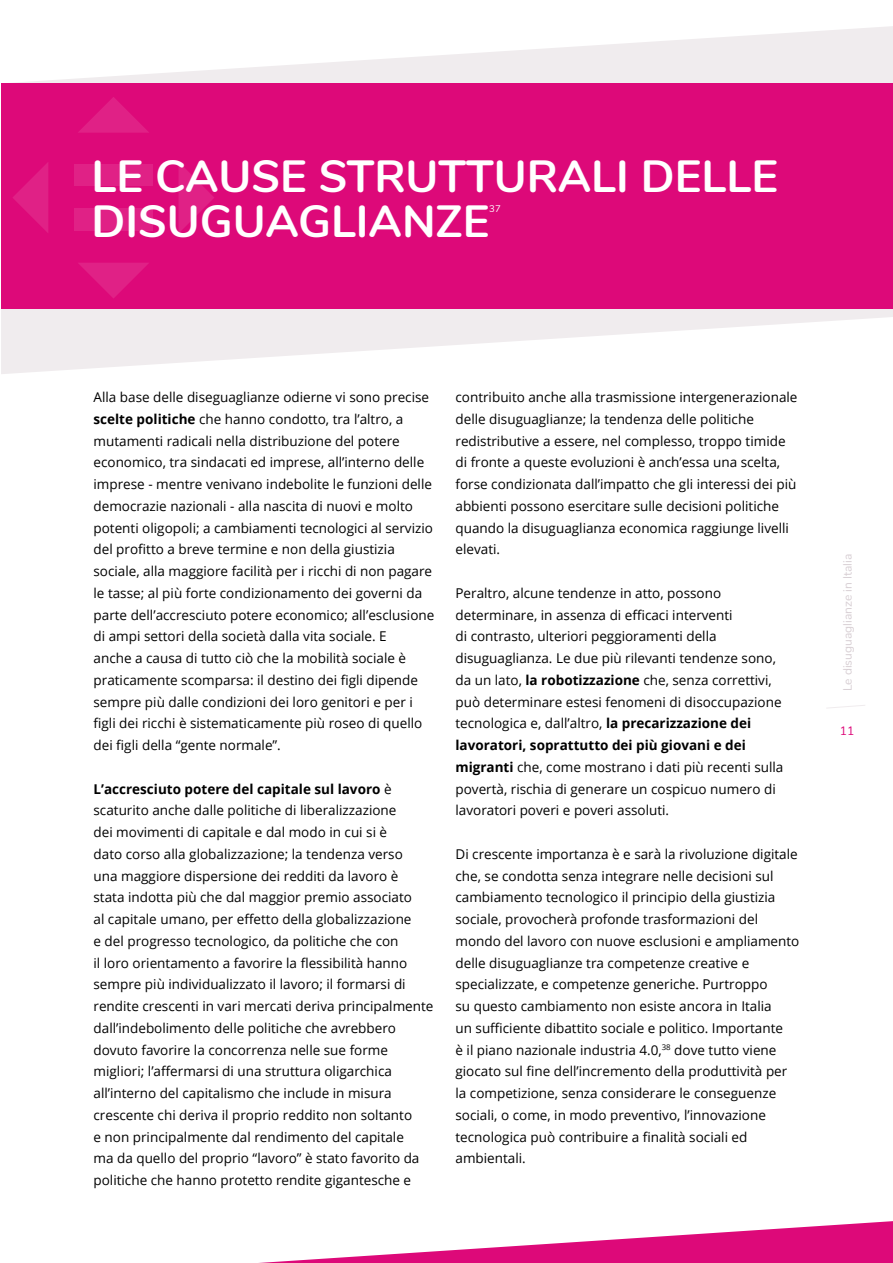
<style>
.page{position:relative;width:893px;height:1263px;background:#fff}
.page>*{position:absolute;margin:0;border:0;box-sizing:border-box;transform-origin:0 0}
.t1{font:700 45px/45px "Nunito";color:#fff}
.t2{font:13.5px/21.8px "Open Sans";color:#000}
.t3{font:12px "Nunito";color:#d8cfd4}
.t4{font:12px "Nunito";color:#dd0979}
.t5{font:9.6px "Nunito";color:#fff}
.s1{font-weight:700}
</style>
<div class="page">
<svg style="left:827px;top:705px;width:38px;height:4px"></svg>
<svg style="left:259px;top:1221px;width:634px;height:42px"></svg>
<svg style="left:1px;top:26px;width:892px;height:348px;fill:#f0ecee"></svg>
<div style="left:1px;top:84px;width:892px;height:225px;background:#dd0979"></div>
<svg style="left:13px;top:162px;width:35px;height:71px"></svg>
<svg style="left:78px;top:97px;width:71px;height:36px"></svg>
<svg style="left:78px;top:163px;width:136px;height:135px"></svg>
<div style="left:74px;top:164px;width:78px;height:22px;background:#e02186"></div>
<div style="left:74px;top:209px;width:78px;height:22px;background:#e02186"></div>
<p class="t1" style="left:92px;top:151px;width:688px">LE CAUSE STRUTTURALI DELLE<br>DISUGUAGLIANZE</p>
<p class="t5" style="left:489px;top:201px;width:13px">37</p>
<p class="t2" style="left:94px;top:386px;width:342px">Alla base delle diseguaglianze odierne vi sono precise <span class="s1">scelte politiche</span> che hanno condotto, tra l’altro, a mutamenti radicali nella distribuzione del potere economico, tra sindacati ed imprese, all’interno delle imprese - mentre venivano indebolite le funzioni delle democrazie nazionali - alla nascita di nuovi e molto potenti oligopoli; a cambiamenti tecnologici al servizio del profitto a breve termine e non della giustizia sociale, alla maggiore facilità per i ricchi di non pagare le tasse; al più forte condizionamento dei governi da parte dell’accresciuto potere economico; all’esclusione di ampi settori della società dalla vita sociale. E<br>anche a causa di tutto ciò che la mobilità sociale è praticamente scomparsa: il destino dei figli dipende sempre più dalle condizioni dei loro genitori e per i figli dei ricchi è sistematicamente più roseo di quello dei figli della “gente normale”.</p>
<p class="t2" style="left:94px;top:777px;width:341px"><span class="s1">L’accresciuto potere del capitale sul lavoro</span> è scaturito anche dalle politiche di liberalizzazione<br>dei movimenti di capitale e dal modo in cui si è<br>dato corso alla globalizzazione; la tendenza verso<br>una maggiore dispersione dei redditi da lavoro è<br>stata indotta più che dal maggior premio associato<br>al capitale umano, per effetto della globalizzazione<br>e del progresso tecnologico, da politiche che con<br>il loro orientamento a favorire la flessibilità hanno sempre più individualizzato il lavoro; il formarsi di rendite crescenti in vari mercati deriva principalmente dall’indebolimento delle politiche che avrebbero dovuto favorire la concorrenza nelle sue forme migliori; l’affermarsi di una struttura oligarchica all’interno del capitalismo che include in misura crescente chi deriva il proprio reddito non soltanto<br>e non principalmente dal rendimento del capitale<br>ma da quello del proprio “lavoro” è stato favorito da politiche che hanno protetto rendite gigantesche e</p>
<p class="t2" style="left:455px;top:386px;width:343px">contribuito anche alla trasmissione intergenerazionale delle disuguaglianze; la tendenza delle politiche redistributive a essere, nel complesso, troppo timide di fronte a queste evoluzioni è anch’essa una scelta, forse condizionata dall’impatto che gli interessi dei più abbienti possono esercitare sulle decisioni politiche quando la disuguaglianza economica raggiunge livelli elevati.</p>
<p class="t2" style="left:455px;top:582px;width:329px">Peraltro, alcune tendenze in atto, possono determinare, in assenza di efficaci interventi<br>di contrasto, ulteriori peggioramenti della disuguaglianza. Le due più rilevanti tendenze sono, da un lato, <span class="s1">la robotizzazione</span> che, senza correttivi, può determinare estesi fenomeni di disoccupazione tecnologica e, dall’altro, <span class="s1">la precarizzazione dei lavoratori, soprattutto dei più giovani e dei migranti</span> che, come mostrano i dati più recenti sulla povertà, rischia di generare un cospicuo numero di lavoratori poveri e poveri assoluti.</p>
<p class="t2" style="left:455px;top:843px;width:345px">Di crescente importanza è e sarà la rivoluzione digitale che, se condotta senza integrare nelle decisioni sul cambiamento tecnologico il principio della giustizia sociale, provocherà profonde trasformazioni del mondo del lavoro con nuove esclusioni e ampliamento delle disuguaglianze tra competenze creative e specializzate, e competenze generiche. Purtroppo<br>su questo cambiamento non esiste ancora in Italia<br>un sufficiente dibattito sociale e politico. Importante<br>è il piano nazionale industria 4.0,<sup>38</sup> dove tutto viene giocato sul fine dell’incremento della produttività per la competizione, senza considerare le conseguenze sociali, o come, in modo preventivo, l’innovazione tecnologica può contribuire a finalità sociali ed ambientali.</p>
<p class="t3" style="left:839px;top:691px;width:139px;rotate:-90deg">Le disuguaglianze in Italia</p>
<p class="t4" style="left:840px;top:722px;width:16px">11</p>
</div>
